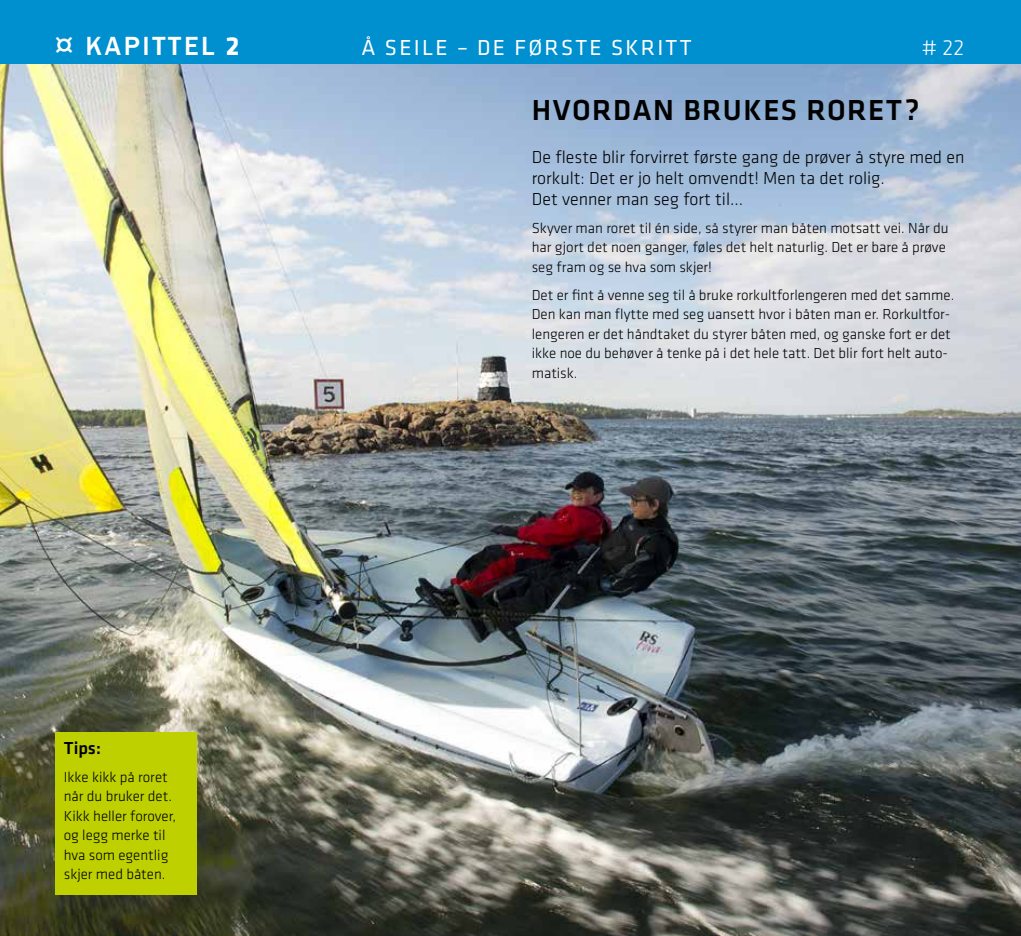
<style>
.page{position:relative;width:1021px;height:936px;background:#fff}
.page>*{position:absolute;margin:0;border:0;box-sizing:border-box;transform-origin:0 0}
.t1{font:500 30px "Klavika";letter-spacing:.05em;color:#000}
.t2{font:500 27px "Franklin Gothic";letter-spacing:.1em;color:#fff}
.t3{font:22.5px "Klavika";letter-spacing:.1em;color:#fff}
.t4{font:300 22.5px "Klavika";color:#fff}
.t5{font:300 18px/21px "Klavika";color:#000}
.t6{font:500 18px "Klavika";color:#000}
.t7{font:300 15px/19.5px "Klavika";color:#000}
.s1{font-family:"Klavika";font-weight:700}
</style>
<div class="page">
<img style="left:0;top:64px;width:1020px;height:871px">
<div style="left:55px;top:731px;width:141px;height:163px;background:#bed000"></div>
<div style="left:0;top:0;width:1020px;height:64px;background:#008fcf"></div>
<h2 class="t2" style="left:55px;top:30px;width:185px">¤ KAPITTEL <span class="s1">2</span></h2>
<h3 class="t3" style="left:361px;top:33px;width:331px">Å SEILE – DE FØRSTE SKRITT</h3>
<h3 class="t4" style="left:921px;top:34px;width:44px"># 22</h3>
<p class="t6" style="left:64px;top:735px;width:39px">Tips:</p>
<p class="t7" style="left:64px;top:766px;width:114px">Ikke kikk på roret når du bruker det.<br>Kikk heller forover, og legg merke til hva som egentlig skjer med båten.</p>
<h1 class="t1" style="left:531px;top:90px;width:389px">HVORDAN BRUKES RORET?</h1>
<p class="t5" style="left:531px;top:146px;width:434px">De fleste blir forvirret første gang de prøver å styre med en rorkult: Det er jo helt omvendt! Men ta det rolig.<br>Det venner man seg fort til...</p>
<p class="t7" style="left:531px;top:218px;width:418px">Skyver man roret til én side, så styrer man båten motsatt vei. Når du har gjort det noen ganger, føles det helt naturlig. Det er bare å prøve seg fram og se hva som skjer!</p>
<p class="t7" style="left:531px;top:285px;width:424px">Det er fint å venne seg til å bruke rorkultforlengeren med det samme.<br>Den kan man flytte med seg uansett hvor i båten man er. Rorkultfor&shy;lengeren er det håndtaket du styrer båten med, og ganske fort er det ikke noe du behøver å tenke på i det hele tatt. Det blir fort helt auto&shy;matisk.</p>
</div>
